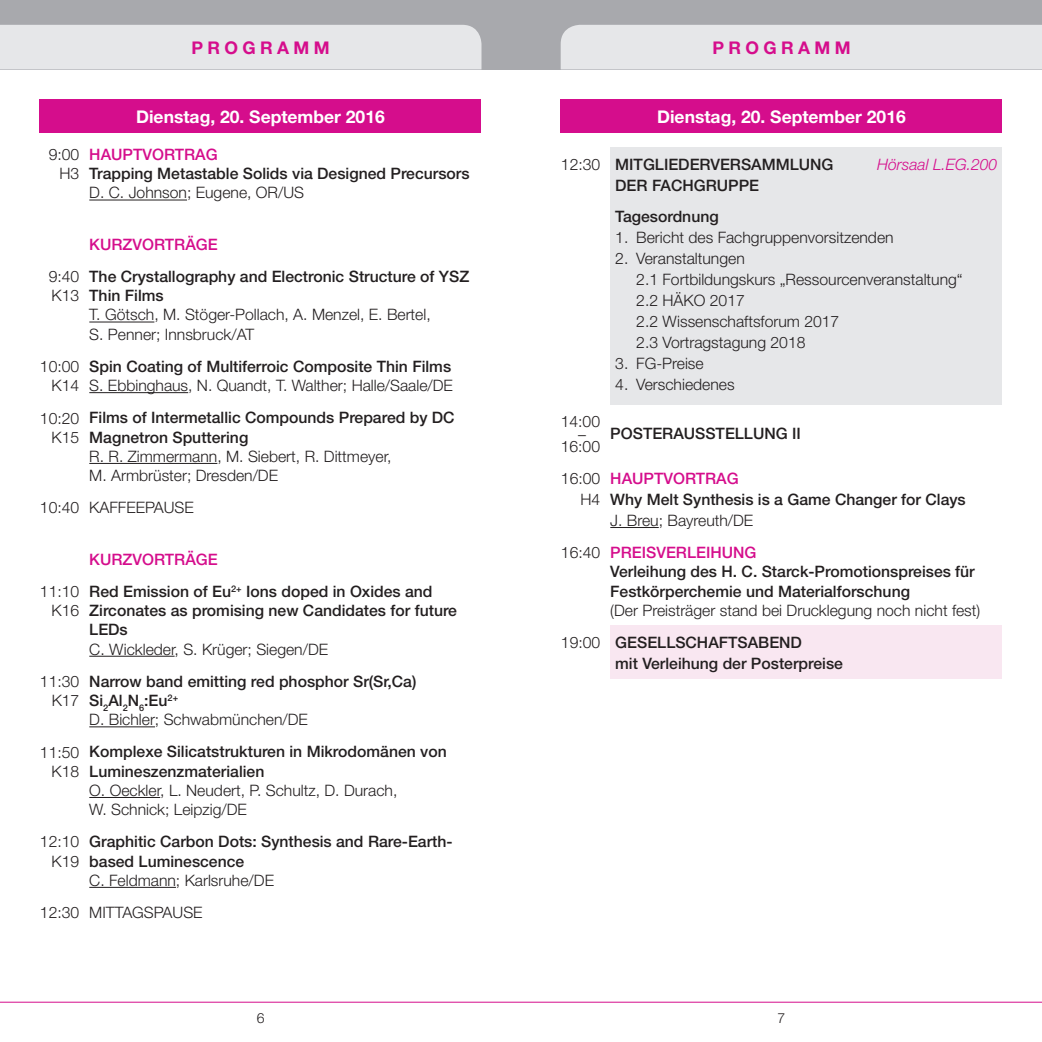
<style>
.page{position:relative;width:1042px;height:1042px;background:#fff}
.page>*{position:absolute;margin:0;border:0;box-sizing:border-box;transform-origin:0 0}
.t1{font:700 17.5px "Helvetica Neue";color:#fff}
.t2{font:700 17.5px "Helvetica Neue";letter-spacing:.25em;color:#d50d8c}
.t3{font:300 15.75px/19.2px "Helvetica Neue";color:#231f20;text-align:right}
.t4{font:500 15.75px/19.2px "Helvetica Neue";color:#231f20}
.t5{font:500 15.75px "Helvetica Neue";color:#d50d8c}
.t6{font:italic 300 15.75px "Helvetica Neue";color:#d50d8c}
.t7{font:300 14px "Helvetica Neue";color:#231f20}
.s1{font-weight:300}
.s2{font-weight:500;color:#d50d8c}
.s3{font-weight:500}
</style>
<div class="page">
<div style="left:0;top:0;width:521px;height:69px;background:#a8a9ad"></div>
<div style="left:521px;top:0;width:521px;height:69px;background:#a8a9ad"></div>
<div style="left:561px;top:25px;width:481px;height:44px;background:#e6e7e9"></div>
<div style="left:0;top:25px;width:481px;height:44px;background:#e6e7e9"></div>
<hr style="left:0;top:1002px;width:521px;height:1px;background:#d50d8c">
<hr style="left:521px;top:1002px;width:521px;height:1px;background:#d50d8c">
<div style="left:561px;top:99px;width:441px;height:34px;background:#d50d8c"></div>
<div style="left:610px;top:148px;width:392px;height:257px;background:#e6e7e9"></div>
<div style="left:610px;top:626px;width:392px;height:53px;background:#f9e7f1"></div>
<hr style="left:610px;top:527px;width:49px;height:1px;background:#231f20">
<div style="left:40px;top:99px;width:441px;height:34px;background:#d50d8c"></div>
<hr style="left:89px;top:200px;width:98px;height:1px;background:#231f20">
<hr style="left:89px;top:322px;width:65px;height:1px;background:#231f20">
<hr style="left:89px;top:392px;width:99px;height:1px;background:#231f20">
<hr style="left:89px;top:463px;width:128px;height:1px;background:#231f20">
<hr style="left:89px;top:656px;width:86px;height:1px;background:#231f20">
<hr style="left:89px;top:726px;width:66px;height:1px;background:#231f20">
<hr style="left:89px;top:797px;width:71px;height:1px;background:#231f20">
<hr style="left:89px;top:887px;width:87px;height:1px;background:#231f20">
<p class="t2" style="left:191px;top:37px;width:140px">PROGRAMM</p>
<p class="t2" style="left:712px;top:37px;width:140px">PROGRAMM</p>
<p class="t1" style="left:136px;top:106px;width:250px">Dienstag, 20. September 2016</p>
<p class="t3" style="left:49px;top:144px;width:32px">9:00<br>H3</p>
<p class="t5" style="left:89px;top:145px;width:130px">HAUPTVORTRAG</p>
<p class="t4" style="left:89px;top:164px;width:382px">Trapping Metastable Solids via Designed Precursors</p>
<p class="t3" style="left:89px;top:183px;width:216px">D. C. Johnson; Eugene, OR/US</p>
<p class="t5" style="left:89px;top:235px;width:130px">KURZVORTRÄGE</p>
<p class="t3" style="left:49px;top:266px;width:32px;text-align:left">9:40<br>K13</p>
<p class="t4" style="left:89px;top:266px;width:381px">The Crystallography and Electronic Structure of YSZ<br>Thin Films</p>
<p class="t3" style="left:89px;top:305px;width:343px;text-align:left">T. Götsch, M. Stöger-Pollach, A. Menzel, E. Bertel,<br>S. Penner; Innsbruck/AT</p>
<p class="t3" style="left:40px;top:356px;width:41px">10:00<br>K14</p>
<p class="t4" style="left:89px;top:356px;width:363px">Spin Coating of Multiferroic Composite Thin Films</p>
<p class="t3" style="left:89px;top:375px;width:365px">S. Ebbinghaus, N. Quandt, T. Walther; Halle/Saale/DE</p>
<p class="t3" style="left:40px;top:408px;width:41px">10:20<br>K15</p>
<p class="t4" style="left:89px;top:408px;width:367px">Films of Intermetallic Compounds Prepared by DC<br>Magnetron Sputtering</p>
<p class="t3" style="left:89px;top:446px;width:304px;text-align:left">R. R. Zimmermann, M. Siebert, R. Dittmeyer,<br>M. Armbrüster; Dresden/DE</p>
<p class="t3" style="left:40px;top:498px;width:155px">10:40 KAFFEEPAUSE</p>
<p class="t5" style="left:89px;top:550px;width:130px">KURZVORTRÄGE</p>
<p class="t3" style="left:40px;top:581px;width:41px">11:10<br>K16</p>
<p class="t4" style="left:89px;top:581px;width:369px">Red Emission of Eu<sup>2+</sup> Ions doped in Oxides and<br>Zirconates as promising new Candidates for future<br>LEDs</p>
<p class="t3" style="left:89px;top:639px;width:240px">C. Wickleder, S. Krüger; Siegen/DE</p>
<p class="t3" style="left:40px;top:671px;width:41px">11:30<br>K17</p>
<p class="t4" style="left:89px;top:671px;width:329px">Narrow band emitting red phosphor Sr(Sr,Ca)<br>Si<sub>2</sub>Al<sub>2</sub>N<sub>6</sub>:Eu<sup>2+<br></sup><span class="s1">D. Bichler; Schwabmünchen/DE</span></p>
<p class="t3" style="left:40px;top:742px;width:41px">11:50<br>K18</p>
<p class="t4" style="left:89px;top:742px;width:359px">Komplexe Silicatstrukturen in Mikrodomänen von<br>Lumineszenzmaterialien</p>
<p class="t3" style="left:89px;top:780px;width:310px;text-align:left">O. Oeckler, L. Neudert, P. Schultz, D. Durach,<br>W. Schnick; Leipzig/DE</p>
<p class="t3" style="left:40px;top:832px;width:41px">12:10<br>K19</p>
<p class="t4" style="left:89px;top:832px;width:365px">Graphitic Carbon Dots: Synthesis and Rare-Earth&shy;based Luminescence</p>
<p class="t3" style="left:40px;top:864px;width:235px;line-height:32.2px;text-align:left;text-indent:49px">C. Feldmann; Karlsruhe/DE<br>12:30 MITTAGSPAUSE</p>
<p class="t1" style="left:657px;top:106px;width:250px">Dienstag, 20. September 2016</p>
<p class="t4" style="left:561px;top:155px;width:274px"><span class="s1">12:30</span> MITGLIEDERVERSAMMLUNG</p>
<p class="t6" style="left:877px;top:155px;width:122px">Hörsaal L.EG.200</p>
<p class="t4" style="left:615px;top:170px;width:145px;line-height:31px">DER FACHGRUPPE<br>Tagesordnung</p>
<p class="t3" style="left:615px;top:227px;width:280px">1. Bericht des Fachgruppenvorsitzenden</p>
<p class="t3" style="left:636px;top:247px;width:328px;line-height:21px;text-align:left;text-indent:-21px">2. Veranstaltungen<br>2.1 Fortbildungskurs „Ressourcenveranstaltung“<br>2.2 HÄKO 2017<br>2.2 Wissenschaftsforum 2017<br>2.3 Vortragstagung 2018</p>
<p class="t3" style="left:615px;top:353px;width:90px">3. FG-Preise</p>
<p class="t3" style="left:615px;top:374px;width:121px">4. Verschiedenes</p>
<p class="t3" style="left:561px;top:415px;width:41px;line-height:12.2px;text-align:center">14:00 –<br>16:00</p>
<p class="t4" style="left:610px;top:424px;width:192px">POSTERAUSSTELLUNG II</p>
<p class="t3" style="left:561px;top:467px;width:41px;line-height:21px">16:00<br>H4</p>
<p class="t5" style="left:610px;top:469px;width:130px">HAUPTVORTRAG</p>
<p class="t4" style="left:610px;top:489px;width:357px">Why Melt Synthesis is a Game Changer for Clays</p>
<p class="t3" style="left:561px;top:504px;width:197px;line-height:32.2px">J. Breu; Bayreuth/DE<br>16:40 <span class="s2">PREISVERLEIHUNG</span></p>
<p class="t4" style="left:610px;top:562px;width:366px">Verleihung des H. C. Starck-Promotionspreises für<br>Festkörperchemie und Materialforschung</p>
<p class="t3" style="left:561px;top:594px;width:421px;line-height:32.2px;text-align:left;text-indent:49px">(Der Preisträger stand bei Drucklegung noch nicht fest)<br>19:00 <span class="s3">GESELLSCHAFTSABEND</span></p>
<p class="t4" style="left:615px;top:653px;width:229px">mit Verleihung der Posterpreise</p>
<p class="t7" style="left:257px;top:1010px;width:9px">6</p>
<p class="t7" style="left:777px;top:1010px;width:9px">7</p>
</div>
